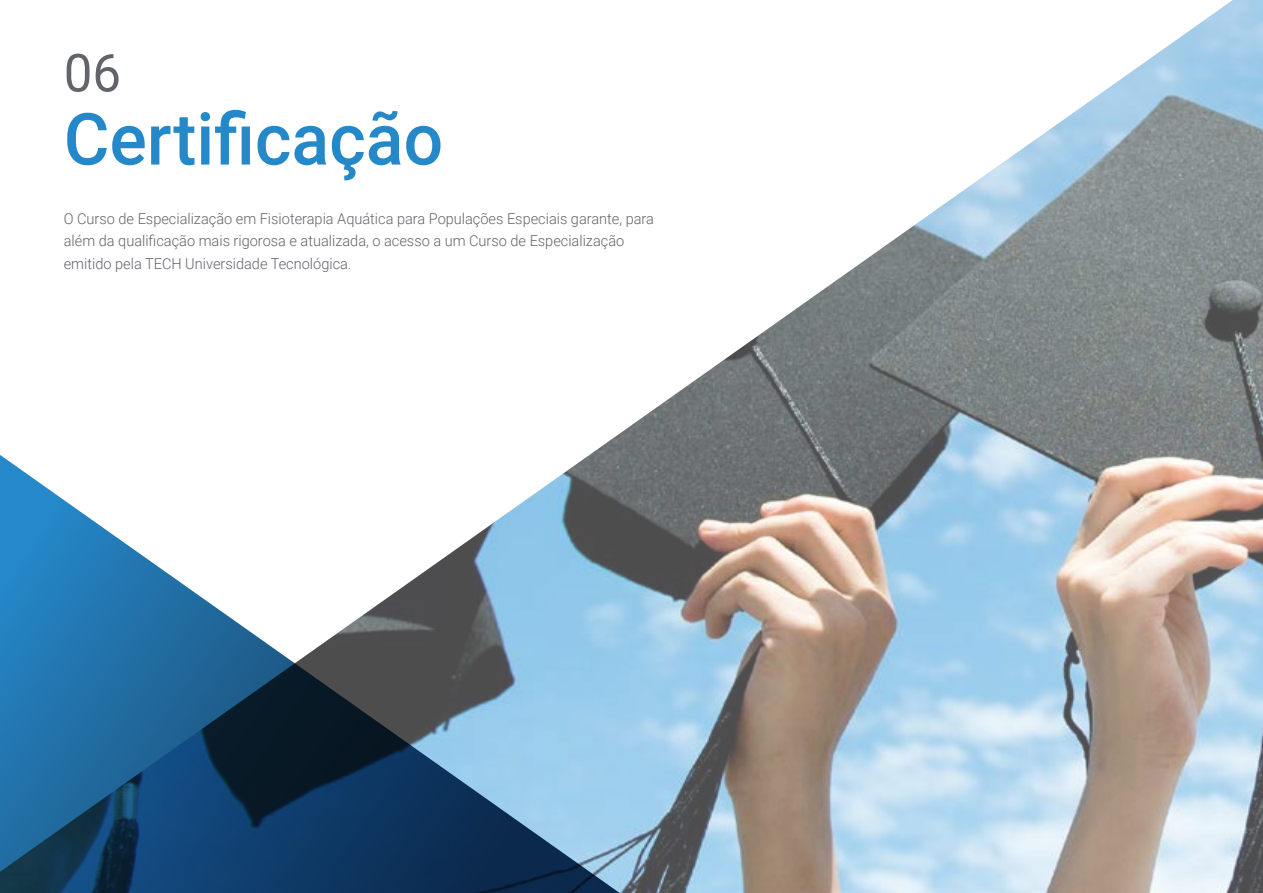
<style>
.page{position:relative;width:1263px;height:893px;background:#fff}
.page>*{position:absolute;margin:0;border:0;box-sizing:border-box;transform-origin:0 0}
.t1{font:500 72px "Roboto";color:#2488c9}
.t2{font:52.5px "Roboto";color:#61646a}
.t3{font:300 15px/22.5px "Roboto";color:#61646a}
</style>
<div class="page">
<img style="left:612px;top:0;width:651px;height:893px">
<svg style="left:0;top:439px;width:639px;height:454px"></svg>
<h2 class="t2" style="left:64px;top:36px;width:59px">06</h2>
<h1 class="t1" style="left:64px;top:89px;width:381px">Certificação</h1>
<p class="t3" style="left:64px;top:207px;width:592px">O Curso de Especialização em Fisioterapia Aquática para Populações Especiais garante, para além da qualificação mais rigorosa e atualizada, o acesso a um Curso de Especialização emitido pela TECH Universidade Tecnológica.</p>
</div>
